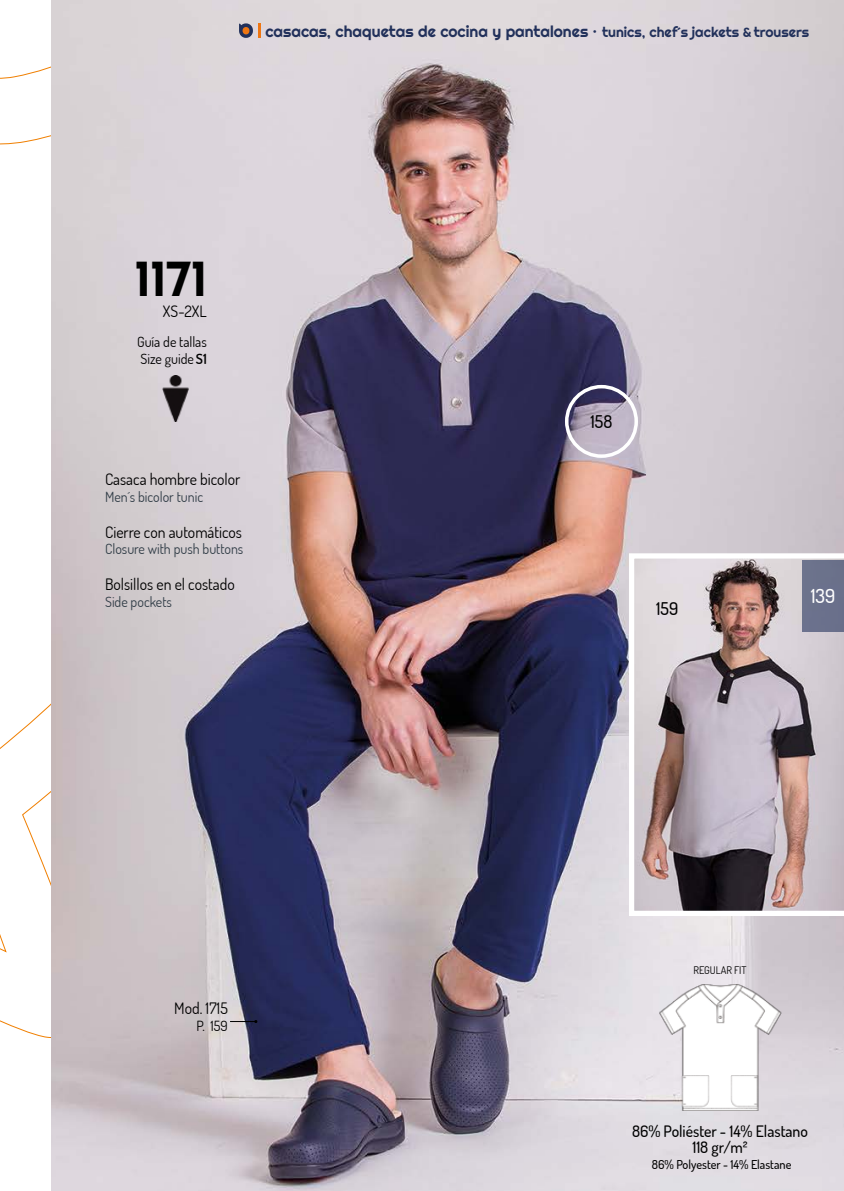
<style>
.page{position:relative;width:844px;height:1191px;background:#fff}
.page>*{position:absolute;margin:0;border:0;box-sizing:border-box;transform-origin:0 0}
.t1{font:49px "Righteous";color:#000}
.t2{font:500 19.25px "Dosis";color:#fff}
.t3{font:500 17.5px "Dosis";color:#000}
.t4{font:15.75px "Dosis";color:#000}
.t5{font:15.75px "Righteous";color:#22315b}
.t6{font:500 15.75px/15.8px "Dosis";color:#000;text-align:center}
.t7{font:14px "Dosis";color:#323e48}
.t8{font:14px/16.8px "Dosis";color:#000}
.t9{font:500 12.25px "Dosis";color:#000}
.t10{font:10.5px "Dosis";color:#000}
.s1{font-size:14px}
.s2{font-family:"Dosis";font-weight:800;font-size:12.25px}
.s3{font-weight:600}
</style>
<div class="page">
<img style="left:51px;top:0;width:792px;height:1191px">
<svg style="left:628px;top:553px;width:215px;height:363px;background:#b2a5aa"></svg>
<div style="left:565px;top:385px;width:72px;height:73px;border:4px solid #fff;border-radius:50%"></div>
<img style="left:161px;top:375px;width:29px;height:46px">
<img style="left:656px;top:984px;width:127px;height:126px">
<svg style="left:230px;top:1020px;width:27px;height:3px"></svg>
<div style="left:801px;top:560px;width:42px;height:71px;background:#6b718c"></div>
<svg style="left:239px;top:23px;width:21px;height:15px"></svg>
<p class="t5" style="left:265px;top:21px;width:545px">casacas, chaquetas de cocina y pantalones · <span class="s1">tunics, chef´s jackets</span> <span class="s2">&amp;</span> <span class="s1">trousers</span></p>
<h1 class="t1" style="left:135px;top:247px;width:74px">1171</h1>
<p class="t4" style="left:163px;top:301px;width:45px">XS-2XL</p>
<p class="t8" style="left:137px;top:333px;width:71px">Guía de tallas<br>Size guide <span class="s3">S1</span></p>
<p class="t4" style="left:105px;top:468px;width:137px">Casaca hombre bicolor</p>
<p class="t7" style="left:105px;top:487px;width:99px">Men´s bicolor tunic</p>
<p class="t4" style="left:105px;top:521px;width:138px">Cierre con automáticos</p>
<p class="t7" style="left:105px;top:539px;width:140px">Closure with push buttons</p>
<p class="t4" style="left:105px;top:573px;width:131px">Bolsillos en el costado</p>
<p class="t7" style="left:105px;top:592px;width:68px">Side pockets</p>
<p class="t3" style="left:590px;top:409px;width:23px">158</p>
<p class="t3" style="left:656px;top:596px;width:24px">159</p>
<p class="t2" style="left:810px;top:582px;width:26px">139</p>
<p class="t4" style="left:174px;top:997px;width:55px">Mod. 1715</p>
<p class="t8" style="left:196px;top:1016px;width:33px">P. 159</p>
<p class="t10" style="left:693px;top:962px;width:54px">REGULAR FIT</p>
<p class="t6" style="left:631px;top:1122px;width:177px">86% Poliéster - 14% Elastano<br>118 gr/m²</p>
<p class="t9" style="left:651px;top:1155px;width:141px">86% Polyester - 14% Elastane</p>
</div>
